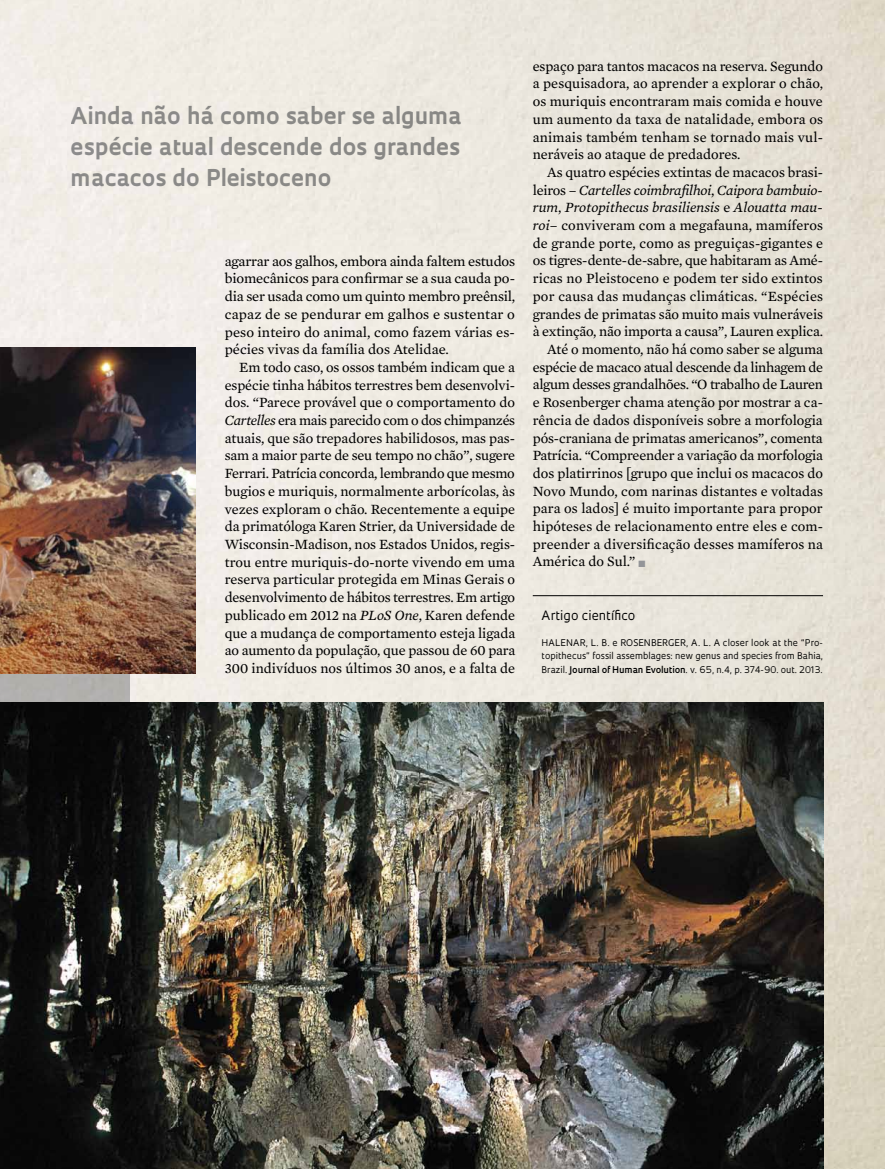
<style>
.page{position:relative;width:885px;height:1169px;background:#fff}
.page>*{position:absolute;margin:0;border:0;box-sizing:border-box;transform-origin:0 0}
.t1{font:700 22.5px/31px "Oculum";color:#939598;text-align:justify}
.t2{font:14.4px/17.7px "Mercury Text G2";color:#000;text-align:justify}
.t3{font:italic 14.4px "Mercury Text G2";letter-spacing:-.005em;color:#000}
.t4{font:14.4px "Mercury Text G2";letter-spacing:-.02em;color:#000}
.t5{font:12.6px "Oculum";color:#000}
.t6{font:9px/13.4px "Oculum";color:#000;text-align:justify}
.s1{font-style:italic}
.s2{font-style:normal}
.s3{color:#939598}
.s4{font-weight:600}
</style>
<div class="page">
<img style="left:0;top:0;width:885px;height:1168px">
<div style="left:0;top:602px;width:130px;height:496px;background:#b2b0ad"></div>
<hr style="left:533px;top:595px;width:290px;height:1px;background:#000">
<img style="left:0;top:702px;width:823px;height:466px">
<img style="left:0;top:348px;width:196px;height:325px">
<h1 class="t1" style="left:71px;top:99px;width:392px">Ainda não há como saber se alguma espécie atual descende dos grandes macacos do Pleistoceno</h1>
<p class="t2" style="left:225px;top:251px;width:292px">agarrar aos galhos, embora ainda faltem estudos biomecânicos para confirmar se a sua cauda po&shy;dia ser usada como um quinto membro preênsil, capaz de se pendurar em galhos e sustentar o peso inteiro do animal, como fazem várias es&shy;pécies vivas da família dos Atelidae.</p>
<p class="t2" style="left:225px;top:357px;width:292px;text-indent:14px">Em todo caso, os ossos também indicam que a espécie tinha hábitos terrestres bem desenvolvi&shy;dos. “Parece provável que o comportamento do <span class="s1">Cartelles</span> era mais parecido com o dos chimpanzés atuais, que são trepadores habilidosos, mas pas&shy;sam a maior parte de seu tempo no chão”, sugere Ferrari. Patrícia concorda, lembrando que mesmo bugios e muriquis, normalmente arborícolas, às vezes exploram o chão. Recentemente a equipe da primatóloga Karen Strier, da Universidade de Wisconsin-Madison, nos Estados Unidos, regis&shy;trou entre muriquis-do-norte vivendo em uma reserva particular protegida em Minas Gerais o desenvolvimento de hábitos terrestres. Em artigo publicado em 2012 na <span class="s1">Plos One</span>, Karen defende que a mudança de comportamento esteja ligada ao aumento da população, que passou de 60 para 300 indivíduos nos últimos 30 anos, e a falta de</p>
<p class="t2" style="left:533px;top:56px;width:292px">espaço para tantos macacos na reserva. Segundo a pesquisadora, ao aprender a explorar o chão, os muriquis encontraram mais comida e houve um aumento da taxa de natalidade, embora os animais também tenham se tornado mais vul&shy;neráveis ao ataque de predadores.</p>
<p class="t2" style="left:547px;top:163px;width:277px">As quatro espécies extintas de macacos brasi-</p>
<p class="t3" style="left:533px;top:179px;width:292px"><span class="s2">leiros –</span> Cartelles coimbrafilhoi<span class="s2">,</span> Caipora bambuio-</p>
<p class="t3" style="left:533px;top:197px;width:292px">rum<span class="s2">,</span> Protopithecus brasiliensis <span class="s2">e</span> Alouatta mau-</p>
<p class="t2" style="left:533px;top:216px;width:292px"><span class="s1">roi</span>– conviveram com a megafauna, mamíferos</p>
<p class="t2" style="left:533px;top:233px;width:292px">de grande porte, como as preguiças-gigantes e</p>
<p class="t2" style="left:533px;top:251px;width:292px">os tigres-dente-de-sabre, que habitaram as Amé-</p>
<p class="t2" style="left:533px;top:269px;width:291px">ricas no Pleistoceno e podem ter sido extintos</p>
<p class="t2" style="left:533px;top:286px;width:292px">por causa das mudanças climáticas. “Espécies</p>
<p class="t2" style="left:533px;top:304px;width:292px">grandes de primatas são muito mais vulneráveis</p>
<p class="t2" style="left:533px;top:322px;width:292px">à extinção, não importa a causa”, Lauren explica.</p>
<p class="t2" style="left:547px;top:339px;width:277px">Até o momento, não há como saber se alguma</p>
<p class="t4" style="left:533px;top:356px;width:292px">espécie de macaco atual descende da linhagem de</p>
<p class="t4" style="left:533px;top:374px;width:292px">algum desses grandalhões. “O trabalho de Lauren</p>
<p class="t2" style="left:533px;top:393px;width:292px">e Rosenberger chama atenção por mostrar a ca-</p>
<p class="t2" style="left:533px;top:410px;width:291px">rência de dados disponíveis sobre a morfologia</p>
<p class="t2" style="left:533px;top:428px;width:292px">pós-craniana de primatas americanos”, comenta</p>
<p class="t2" style="left:533px;top:446px;width:292px">Patrícia. “Compreender a variação da morfologia</p>
<p class="t2" style="left:533px;top:463px;width:292px">dos platirrinos [grupo que inclui os macacos do</p>
<p class="t2" style="left:533px;top:481px;width:292px">Novo Mundo, com narinas distantes e voltadas</p>
<p class="t2" style="left:533px;top:499px;width:292px">para os lados] é muito importante para propor</p>
<p class="t2" style="left:533px;top:516px;width:292px">hipóteses de relacionamento entre eles e com-</p>
<p class="t2" style="left:533px;top:534px;width:292px">preender a diversificação desses mamíferos na</p>
<p class="t2" style="left:533px;top:552px;width:114px">América do Sul.” <span class="s3">■</span></p>
<p class="t5" style="left:542px;top:607px;width:95px">Artigo científico</p>
<p class="t6" style="left:542px;top:635px;width:15px">HALENAR</p>
<p class="t6" style="left:586px;top:635px;width:42px">, L. B. e ROSENBER</p>
<p class="t6" style="left:542px;top:635px;width:283px;text-indent:127px">GER, A. L. A closer look at the “Pro&shy;topithecus” fossil assemblages: new genus and species from Bahia, Brazil. <span class="s4">Journal of Human Evolution</span>. v. 65, n.4, p. 374-90. out. 2013.</p>
</div>
